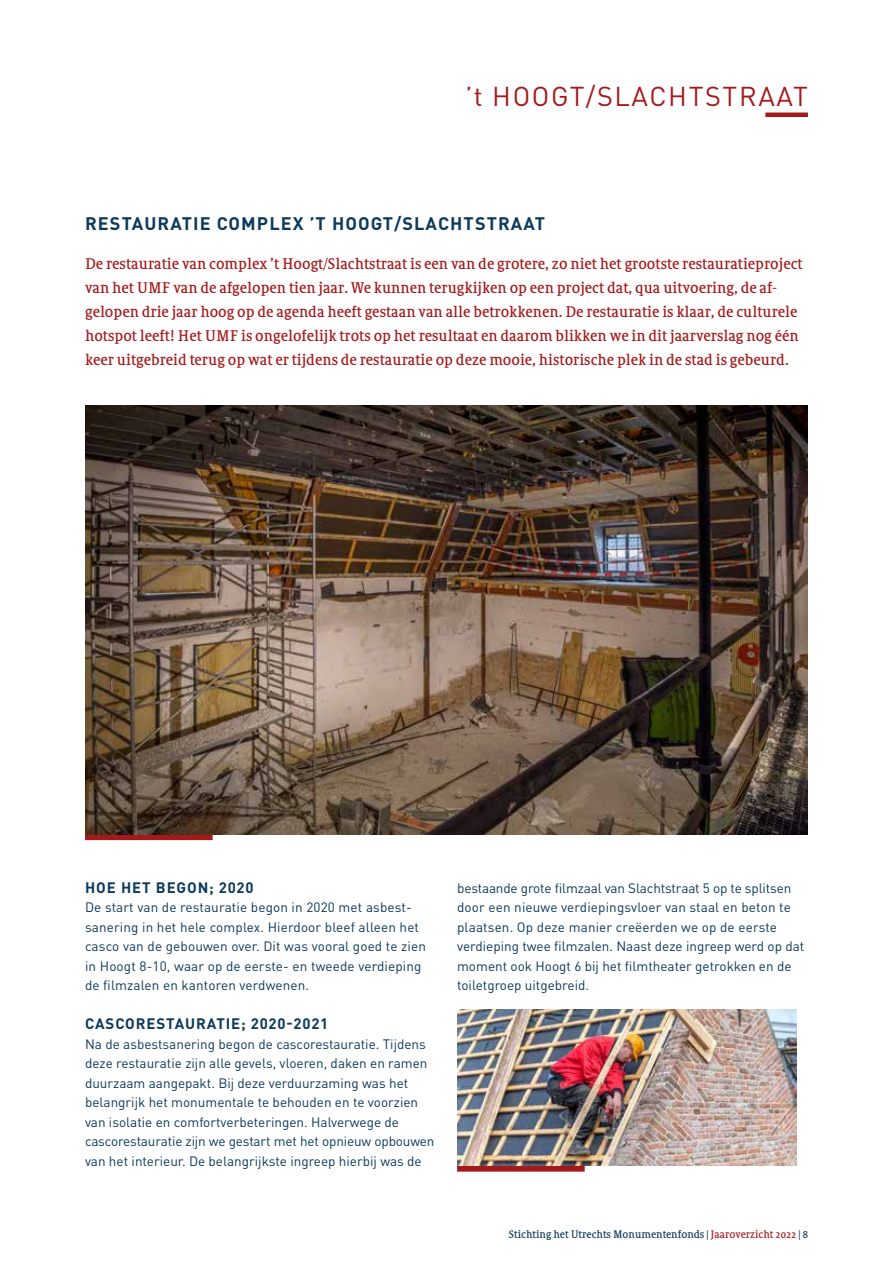
<style>
.page{position:relative;width:893px;height:1263px;background:#fff}
.page>*{position:absolute;margin:0;border:0;box-sizing:border-box;transform-origin:0 0}
.t1{font:27px "DIN Pro";letter-spacing:.06em;color:#a41a1b}
.t2{font:700 18px "DIN Pro";letter-spacing:.06em;color:#0d395b}
.t3{font:15px/24px "Sheriff";color:#a41a1b}
.t4{font:700 15px "DIN Pro";letter-spacing:.06em;color:#0d395b}
.t5{font:13.5px/19.5px "DIN Pro";color:#0d395b}
.t6{font:10.5px "Sheriff";color:#0d395b}
.s1{color:#a41a1b}
</style>
<div class="page">
<hr style="left:765px;top:113px;width:43px;height:4px;background:#a41a1b">
<div style="left:85px;top:834px;width:128px;height:6px;background:#a41a1b"></div>
<div style="left:457px;top:1166px;width:128px;height:6px;background:#a41a1b"></div>
<img style="left:85px;top:405px;width:723px;height:429px">
<img style="left:458px;top:1010px;width:339px;height:156px">
<h1 class="t1" style="left:465px;top:78px;width:344px">’t HOOGT/SLACHTSTRAAT</h1>
<h2 class="t2" style="left:85px;top:211px;width:462px">RESTAURATIE COMPLEX ’T HOOGT/SLACHTSTRAAT</h2>
<p class="t3" style="left:85px;top:251px;width:719px">De restauratie van complex ’t Hoogt/Slachtstraat is een van de grotere, zo niet het grootste restauratieproject van het UMF van de afgelopen tien jaar. We kunnen terugkijken op een project dat, qua uitvoering, de af&shy;gelopen drie jaar hoog op de agenda heeft gestaan van alle betrokkenen. De restauratie is klaar, de culturele hotspot leeft! Het UMF is ongelofelijk trots op het resultaat en daarom blikken we in dit jaarverslag nog één keer uitgebreid terug op wat er tijdens de restauratie op deze mooie, historische plek in de stad is gebeurd.</p>
<p class="t4" style="left:85px;top:877px;width:170px">HOE HET BEGON; 2020</p>
<p class="t5" style="left:85px;top:897px;width:342px">De start van de restauratie begon in 2020 met asbest&shy;sanering in het hele complex. Hierdoor bleef alleen het casco van de gebouwen over. Dit was vooral goed te zien in Hoogt 8-10, waar op de eerste- en tweede verdieping de filmzalen en kantoren verdwenen.</p>
<p class="t4" style="left:85px;top:1013px;width:245px">CASCORESTAURATIE; 2020-2021</p>
<p class="t5" style="left:85px;top:1033px;width:351px">Na de asbestsanering begon de cascorestauratie. Tijdens deze restauratie zijn alle gevels, vloeren, daken en ramen duurzaam aangepakt. Bij deze verduurzaming was het belangrijk het monumentale te behouden en te voorzien van isolatie en comfortverbeteringen. Halverwege de cascorestauratie zijn we gestart met het opnieuw opbouwen van het interieur. De belangrijkste ingreep hierbij was de</p>
<p class="t5" style="left:457px;top:877px;width:349px">bestaande grote filmzaal van Slachtstraat 5 op te splitsen door een nieuwe verdiepingsvloer van staal en beton te plaatsen. Op deze manier creëerden we op de eerste verdieping twee filmzalen. Naast deze ingreep werd op dat moment ook Hoogt 6 bij het filmtheater getrokken en de toiletgroep uitgebreid.</p>
<p class="t6" style="left:509px;top:1228px;width:300px">Stichting het Utrechts Monumentenfonds | <span class="s1">Jaaroverzicht 2022</span> | 8</p>
</div>
